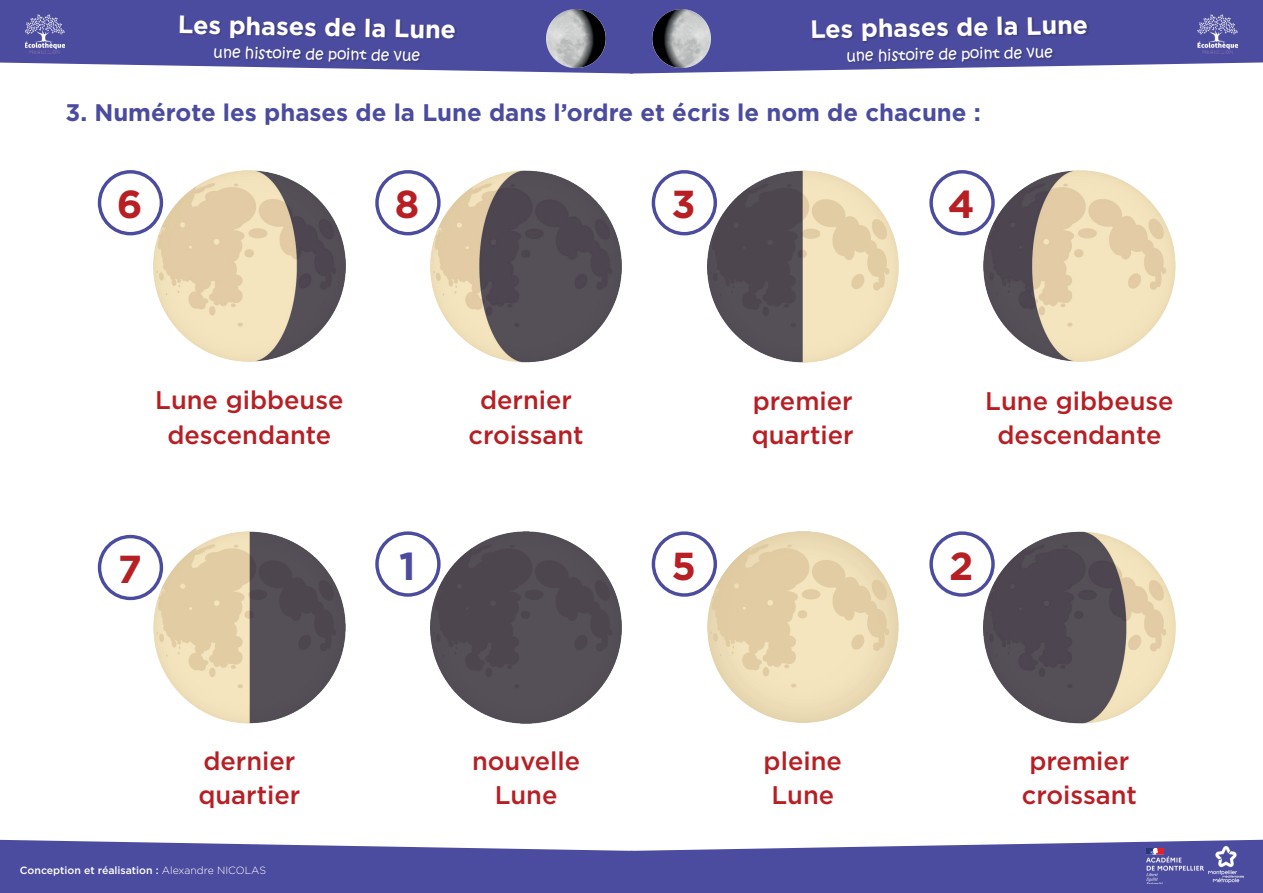
<style>
.page{position:relative;width:1263px;height:893px;background:#fff}
.page>*{position:absolute;margin:0;border:0;box-sizing:border-box;transform-origin:0 0}
.t1{font:700 39px "Gotham";color:#b71f24}
.t2{font:700 39px "Gotham";color:#4b4b9f}
.t3{font:500 25.5px/34.8px "Gotham";color:#b71f24;text-align:center}
.t4{font:700 25.05px "Gotham";color:#fff}
.t5{font:700 24px "Gotham";color:#4b4b9f}
.t6{font:15px "Kristen ITC";color:#fff}
.t7{font:500 10.5px "Gotham";color:#fff}
.s1{font-weight:300}
</style>
<div class="page">
<svg style="left:0;top:0;width:627px;height:74px;background:#6262ab"></svg>
<img style="left:25px;top:14px;width:40px;height:39px">
<svg style="left:627px;top:0;width:636px;height:74px;background:#6262ab"></svg>
<img style="left:1198px;top:14px;width:40px;height:39px">
<svg style="left:0;top:839px;width:1263px;height:54px;background:#6161aa"></svg>
<img style="left:1146px;top:848px;width:57px;height:35px">
<img style="left:1208px;top:847px;width:36px;height:35px">
<div style="left:812px;top:17px;width:278px;height:47px;background:#231f20;opacity:.24"></div>
<div style="left:181px;top:17px;width:276px;height:47px;background:#231f20;opacity:.24"></div>
<img style="left:652px;top:9px;width:59px;height:58px">
<img style="left:547px;top:9px;width:58px;height:58px">
<img style="left:430px;top:170px;width:192px;height:192px">
<img style="left:707px;top:170px;width:191px;height:192px">
<img style="left:154px;top:170px;width:191px;height:192px">
<img style="left:984px;top:170px;width:191px;height:191px">
<img style="left:430px;top:531px;width:192px;height:192px">
<img style="left:984px;top:531px;width:191px;height:193px">
<img style="left:154px;top:531px;width:191px;height:192px">
<img style="left:707px;top:531px;width:191px;height:191px">
<div style="left:375px;top:531px;width:66px;height:66px;border:3px solid #4b4b9f;border-radius:50%"></div>
<div style="left:98px;top:535px;width:65px;height:65px;border:3px solid #4b4b9f;border-radius:50%"></div>
<div style="left:98px;top:170px;width:65px;height:65px;border:3px solid #4b4b9f;border-radius:50%"></div>
<div style="left:375px;top:170px;width:66px;height:65px;border:3px solid #4b4b9f;border-radius:50%"></div>
<div style="left:652px;top:531px;width:65px;height:66px;border:3px solid #4b4b9f;border-radius:50%"></div>
<div style="left:652px;top:170px;width:65px;height:65px;border:3px solid #4b4b9f;border-radius:50%"></div>
<div style="left:929px;top:170px;width:66px;height:65px;border:3px solid #4b4b9f;border-radius:50%"></div>
<div style="left:929px;top:531px;width:66px;height:66px;border:3px solid #4b4b9f;border-radius:50%"></div>
<p class="t4" style="left:178px;top:8px;width:280px;rotate:1deg">Les phases de la Lune</p>
<p class="t6" style="left:214px;top:42px;width:208px;rotate:1deg">une histoire de point de vue</p>
<p class="t4" style="left:810px;top:13px;width:280px;rotate:-1deg">Les phases de la Lune</p>
<p class="t6" style="left:846px;top:46px;width:208px;rotate:-1deg">une histoire de point de vue</p>
<p class="t5" style="left:65px;top:97px;width:917px">3. Numérote les phases de la Lune dans l’ordre et écris le nom de chacune :</p>
<h1 class="t1" style="left:117px;top:179px;width:27px">6</h1>
<h1 class="t1" style="left:395px;top:179px;width:26px">8</h1>
<h1 class="t1" style="left:671px;top:179px;width:26px">3</h1>
<h1 class="t1" style="left:948px;top:179px;width:28px">4</h1>
<p class="t3" style="left:155px;top:383px;width:190px">Lune gibbeuse descendante</p>
<p class="t3" style="left:468px;top:383px;width:117px">dernier croissant</p>
<p class="t3" style="left:752px;top:383px;width:104px;text-align:left">premier quartier</p>
<p class="t3" style="left:985px;top:383px;width:190px">Lune gibbeuse descendante</p>
<h1 class="t1" style="left:118px;top:543px;width:26px">7</h1>
<h1 class="t2" style="left:399px;top:540px;width:18px">1</h1>
<h1 class="t1" style="left:671px;top:540px;width:26px">5</h1>
<h1 class="t1" style="left:949px;top:540px;width:26px">2</h1>
<p class="t3" style="left:198px;top:743px;width:104px;text-align:left">dernier quartier</p>
<p class="t3" style="left:472px;top:743px;width:110px">nouvelle<br>Lune</p>
<p class="t3" style="left:764px;top:743px;width:80px">pleine<br>Lune</p>
<p class="t3" style="left:1022px;top:743px;width:117px;text-align:left">premier croissant</p>
<p class="t7" style="left:20px;top:864px;width:248px">Conception et réalisation : <span class="s1">Alexandre NICOLAS</span></p>
</div>
